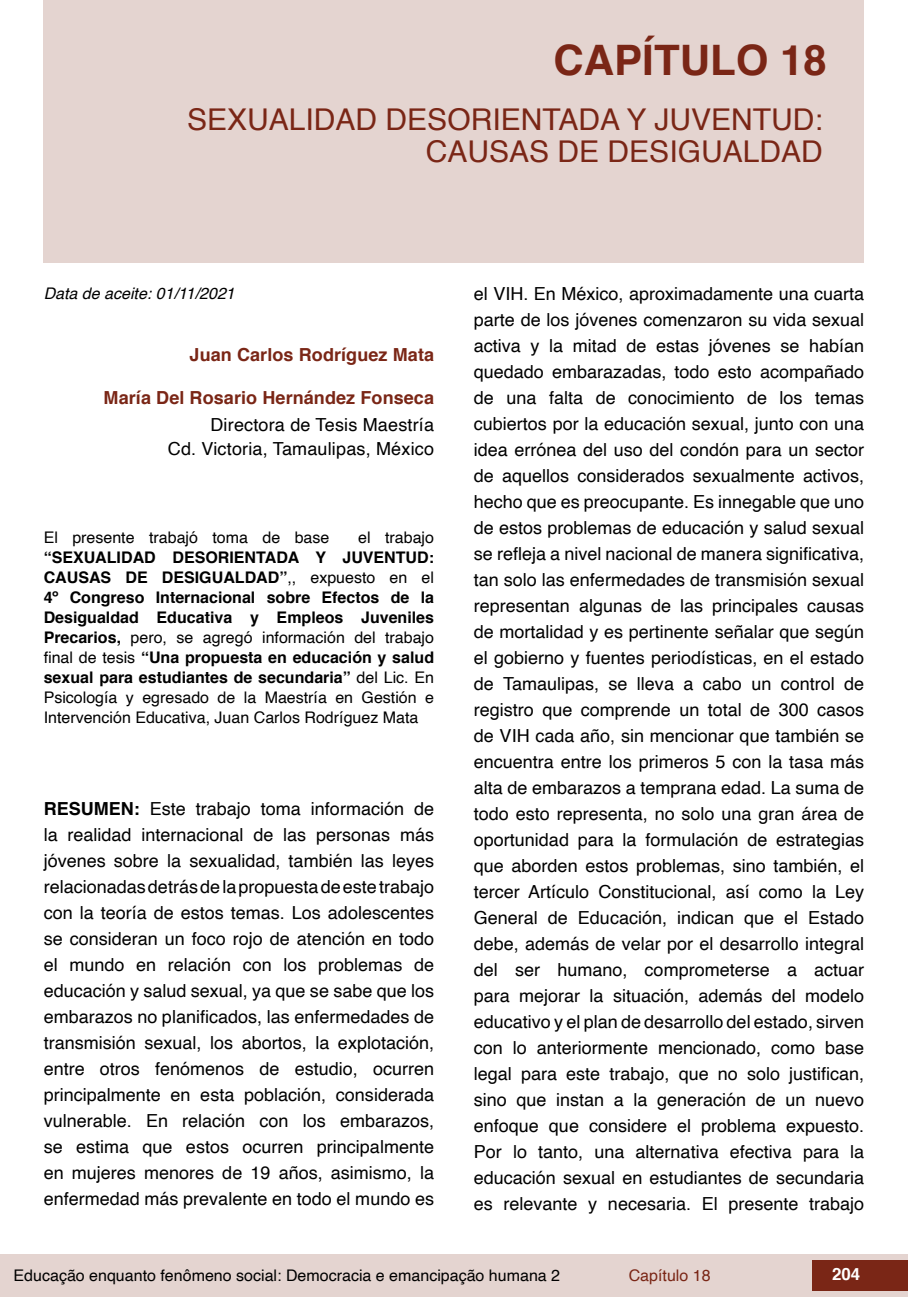
<style>
.page{position:relative;width:908px;height:1304px;background:#fff}
.page>*{position:absolute;margin:0;border:0;box-sizing:border-box;transform-origin:0 0}
.t1{font:700 42px "Helvetica";color:#7a2616}
.t2{font:30px/32px "Helvetica";color:#7a2616;text-align:right}
.t3{font:18px/26px "Helvetica";color:#000;text-align:justify}
.t4{font:700 18px "Helvetica";letter-spacing:.005em;color:#7a2616}
.t5{font:700 16.8px "Helvetica";color:#fff}
.t6{font:700 16px/20px "Helvetica";color:#000;text-align:justify}
.t7{font:16px "Helvetica";color:#000}
.t8{font:italic 16px "Helvetica";color:#000}
.t9{font:16px "Helvetica";color:#7a2616}
.s1{font-weight:400}
.s2{font-weight:700}
</style>
<div class="page">
<div style="left:0;top:1254px;width:906px;height:43px;background:#e4d4d0"></div>
<div style="left:812px;top:1261px;width:95px;height:30px;background:#7a2616"></div>
<div style="left:44px;top:0;width:819px;height:263px;background:#e4d4d0"></div>
<h1 class="t1" style="left:553px;top:26px;width:275px">CAPÍTULO 18</h1>
<h2 class="t2" style="left:187px;top:104px;width:637px">SEXUALIDAD DESORIENTADA Y JUVENTUD:<br>CAUSAS DE DESIGUALDAD</h2>
<p class="t8" style="left:44px;top:280px;width:192px">Data de aceite: 01/11/2021</p>
<p class="t4" style="left:189px;top:341px;width:246px">Juan Carlos Rodríguez Mata</p>
<p class="t4" style="left:104px;top:383px;width:332px">María Del Rosario Hernández Fonseca</p>
<p class="t3" style="left:168px;top:414px;width:268px;line-height:24px;text-align:right">Directora de Tesis Maestría<br>Cd. Victoria, Tamaulipas, México</p>
<p class="t7" style="left:44px;top:525px;width:287px">El presente trabajó toma de base</p>
<p class="t7" style="left:358px;top:525px;width:77px">el trabajo</p>
<p class="t6" style="left:44px;top:548px;width:392px">“SEXUALIDAD DESORIENTADA Y JUVENTUD:<br>CAUSAS DE DESIGUALDAD”<span class="s1">,, expuesto en el </span>4º Congreso Internacional sobre Efectos de la Desigualdad Educativa y Empleos Juveniles Precarios, <span class="s1">pero, se agregó información del trabajo final de tesis</span> “Una propuesta en educación y salud sexual para estudiantes de secundaria” <span class="s1">del Lic. En Psicología y egresado de la Maestría en Gestión e Intervención Educativa, Juan Carlos Rodríguez Mata</span></p>
<p class="t3" style="left:44px;top:796px;width:392px"><span class="s2">RESUMEN:</span> Este trabajo toma información de la realidad internacional de las personas más jóvenes sobre la sexualidad, también las leyes relacionadas detrás de la propuesta de este trabajo con la teoría de estos temas. Los adolescentes se consideran un foco rojo de atención en todo el mundo en relación con los problemas de educación y salud sexual, ya que se sabe que los embarazos no planificados, las enfermedades de transmisión sexual, los abortos, la explotación, entre otros fenómenos de estudio, ocurren principalmente en esta población, considerada vulnerable. En relación con los embarazos, se estima que estos ocurren principalmente en mujeres menores de 19 años, asimismo, la enfermedad más prevalente en todo el mundo es</p>
<p class="t3" style="left:473px;top:281px;width:392px">el VIH. En México, aproximadamente una cuarta parte de los jóvenes comenzaron su vida sexual activa y la mitad de estas jóvenes se habían quedado embarazadas, todo esto acompañado de una falta de conocimiento de los temas cubiertos por la educación sexual, junto con una idea errónea del uso del condón para un sector de aquellos considerados sexualmente activos, hecho que es preocupante. Es innegable que uno de estos problemas de educación y salud sexual se refleja a nivel nacional de manera significativa, tan solo las enfermedades de transmisión sexual representan algunas de las principales causas de mortalidad y es pertinente señalar que según el gobierno y fuentes periodísticas, en el estado de Tamaulipas, se lleva a cabo un control de registro que comprende un total de 300 casos de VIH cada año, sin mencionar que también se encuentra entre los primeros 5 con la tasa más alta de embarazos a temprana edad. La suma de todo esto representa, no solo una gran área de oportunidad para la formulación de estrategias que aborden estos problemas, sino también, el tercer Artículo Constitucional, así como la Ley General de Educación, indican que el Estado debe, además de velar por el desarrollo integral del ser humano, comprometerse a actuar para mejorar la situación, además del modelo educativo y el plan de desarrollo del estado, sirven con lo anteriormente mencionado, como base legal para este trabajo, que no solo justifican, sino que instan a la generación de un nuevo enfoque que considere el problema expuesto.<br>Por lo tanto, una alternativa efectiva para la educación sexual en estudiantes de secundaria es relevante y necesaria. El presente trabajo</p>
<p class="t7" style="left:14px;top:1263px;width:548px">Educação enquanto fenômeno social: Democracia e emancipação humana 2</p>
<p class="t9" style="left:628px;top:1263px;width:83px">Capítulo 18</p>
<p class="t5" style="left:831px;top:1261px;width:30px">204</p>
</div>
